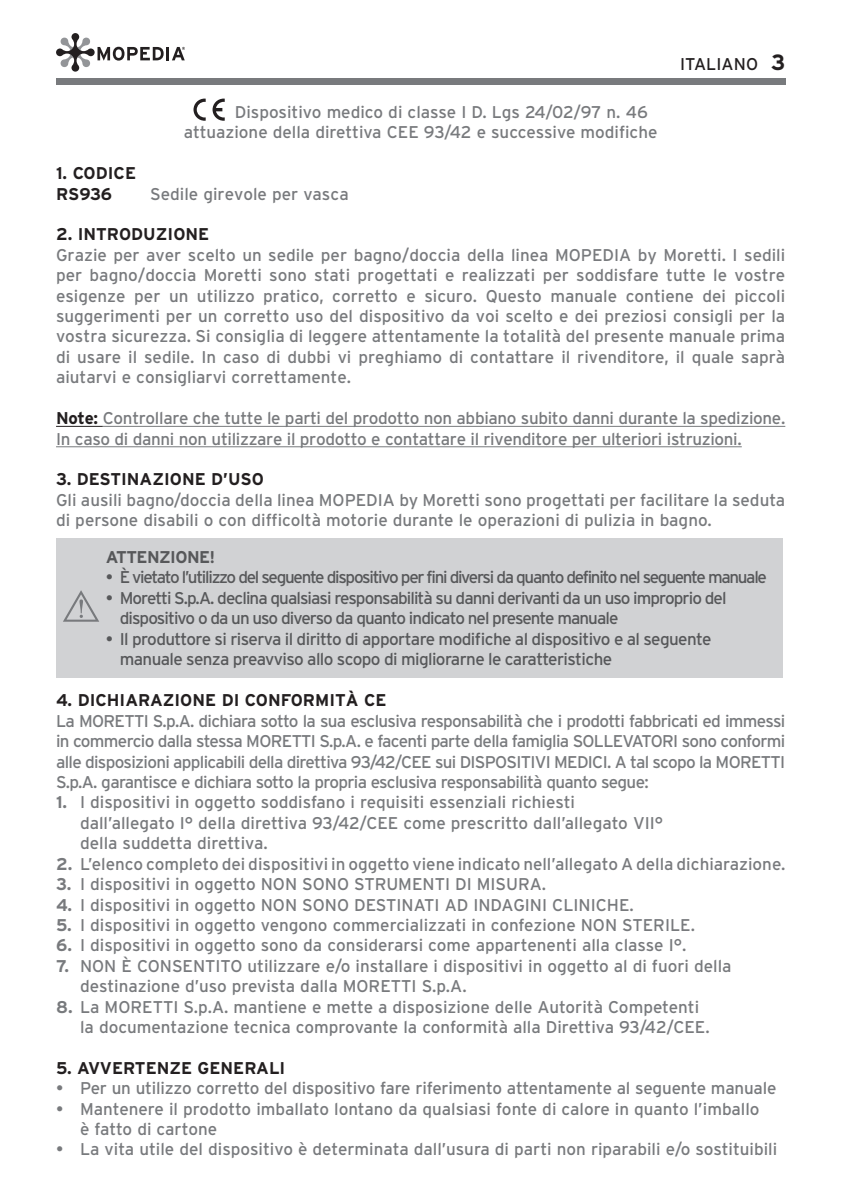
<style>
.page{position:relative;width:844px;height:1190px;background:#fff}
.page>*{position:absolute;margin:0;border:0;box-sizing:border-box;transform-origin:0 0}
.Normale{font:17px/20.4px "Interstate";color:#787a7d;text-align:justify}
.Normale-2{font:17px/20.4px "Interstate";letter-spacing:-.02em;color:#787a7d}
.t1{font:17px/20.4px "Interstate";letter-spacing:-.055em;color:#57585a}
.t2{font:17px/20.4px "Interstate";letter-spacing:-.035em;color:#57585a}
.Normale-3{font:700 17px "Interstate";color:#231f20}
.t3{font:17px "Interstate";letter-spacing:-.075em;color:#57585a}
.t4{font:700 17px "Interstate";letter-spacing:-.035em;color:#57585a}
.Normale-4{font:17px "Interstate";letter-spacing:.005em;color:#231f20}
.s1{font-weight:700;font-size:22px}
.s2{font-weight:700;color:#231f20}
.s3{font-weight:700}
</style>
<div class="page">
<div style="left:56px;top:78px;width:729px;height:6px;background:#787a7d"></div>
<svg style="left:56px;top:33px;width:129px;height:39px"></svg>
<hr style="left:56px;top:426px;width:47px;height:1px;background:#231f20">
<hr style="left:103px;top:426px;width:682px;height:1px;background:#787a7d">
<hr style="left:56px;top:446px;width:685px;height:1px;background:#787a7d">
<svg style="left:193px;top:99px;width:12px;height:22px"></svg>
<svg style="left:212px;top:99px;width:12px;height:22px"></svg>
<div style="left:56px;top:538px;width:726px;height:139px;background:#d1d2d4"></div>
<svg style="left:63px;top:590px;width:36px;height:31px"></svg>
<p class="Normale" style="left:235px;top:102px;width:414px">Dispositivo medico di classe I D. Lgs 24/02/97 n. 46</p>
<p class="Normale" style="left:184px;top:122px;width:475px">attuazione della direttiva CEE 93/42 e successive modifiche</p>
<p class="Normale-4" style="left:679px;top:55px;width:107px">ITALIANO <span class="s1">3</span></p>
<p class="Normale-3" style="left:56px;top:164px;width:81px">1. CODICE</p>
<p class="Normale-3" style="left:56px;top:184px;width:58px">RS936</p>
<p class="Normale" style="left:150px;top:183px;width:200px">Sedile girevole per vasca</p>
<p class="Normale-3" style="left:56px;top:225px;width:155px">2. INTRODUZIONE</p>
<p class="Normale" style="left:56px;top:244px;width:730px">Grazie per aver scelto un sedile per bagno/doccia della linea MOPEDIA by Moretti. I sedili per bagno/doccia Moretti sono stati progettati e realizzati per soddisfare tutte le vostre esigenze per un utilizzo pratico, corretto e sicuro. Questo manuale contiene dei piccoli suggerimenti per un corretto uso del dispositivo da voi scelto e dei preziosi consigli per la vostra sicurezza. Si consiglia di leggere attentamente la totalità del presente manuale prima di usare il sedile. In caso di dubbi vi preghiamo di contattare il rivenditore, il quale saprà aiutarvi e consigliarvi correttamente.</p>
<p class="Normale-2" style="left:56px;top:408px;width:730px"><span class="s2">Note:</span> Controllare che tutte le parti del prodotto non abbiano subito danni durante la spedizione.<br>In caso di danni non utilizzare il prodotto e contattare il rivenditore per ulteriori istruzioni.</p>
<p class="Normale-3" style="left:56px;top:470px;width:209px">3. DESTINAZIONE D’USO</p>
<p class="Normale" style="left:56px;top:489px;width:730px">Gli ausili bagno/doccia della linea MOPEDIA by Moretti sono progettati per facilitare la seduta di persone disabili o con difficoltà motorie durante le operazioni di pulizia in bagno.</p>
<p class="t4" style="left:106px;top:547px;width:111px">ATTENZIONE!</p>
<p class="t3" style="left:106px;top:568px;width:662px">• È vietato l’utilizzo del seguente dispositivo per fini diversi da quanto definito nel seguente manuale</p>
<p class="t1" style="left:120px;top:587px;width:608px;text-indent:-14px">• Moretti S.p.A. declina qualsiasi responsabilità su danni derivanti da un uso improprio del dispositivo o da un uso diverso da quanto indicato nel presente manuale</p>
<p class="t2" style="left:120px;top:628px;width:593px;text-indent:-14px">• Il produttore si riserva il diritto di apportare modifiche al dispositivo e al seguente manuale senza preavviso allo scopo di migliorarne le caratteristiche</p>
<p class="Normale-3" style="left:56px;top:690px;width:332px">4. DICHIARAZIONE DI CONFORMITÀ CE</p>
<p class="Normale" style="left:56px;top:710px;width:730px">La MORETTI S.p.A. dichiara sotto la sua esclusiva responsabilità che i prodotti fabbricati ed immessi in commercio dalla stessa MORETTI S.p.A. e facenti parte della famiglia SOLLEVATORI sono conformi alle disposizioni applicabili della direttiva 93/42/CEE sui DISPOSITIVI MEDICI. A tal scopo la MORETTI S.p.A. garantisce e dichiara sotto la propria esclusiva responsabilità quanto segue:</p>
<p class="Normale" style="left:56px;top:792px;width:520px"><span class="s3">1.</span> I dispositivi in oggetto soddisfano i requisiti essenziali richiesti</p>
<p class="Normale" style="left:80px;top:812px;width:584px">dall’allegato I° della direttiva 93/42/CEE come prescritto dall’allegato VII°</p>
<p class="Normale" style="left:80px;top:832px;width:189px">della suddetta direttiva.</p>
<p class="Normale" style="left:56px;top:853px;width:730px"><span class="s3">2.</span> L’elenco completo dei dispositivi in oggetto viene indicato nell’allegato A della dichiarazione.</p>
<p class="Normale" style="left:56px;top:873px;width:491px"><span class="s3">3.</span> I dispositivi in oggetto NON SONO STRUMENTI DI MISURA.</p>
<p class="Normale" style="left:56px;top:894px;width:579px"><span class="s3">4.</span> I dispositivi in oggetto NON SONO DESTINATI AD INDAGINI CLINICHE.</p>
<p class="Normale" style="left:56px;top:914px;width:640px"><span class="s3">5.</span> I dispositivi in oggetto vengono commercializzati in confezione NON STERILE.</p>
<p class="Normale" style="left:56px;top:934px;width:631px"><span class="s3">6.</span> I dispositivi in oggetto sono da considerarsi come appartenenti alla classe I°.</p>
<p class="Normale" style="left:56px;top:955px;width:676px"><span class="s3">7.</span> NON È CONSENTITO utilizzare e/o installare i dispositivi in oggetto al di fuori della</p>
<p class="Normale" style="left:80px;top:975px;width:388px">destinazione d’uso prevista dalla MORETTI S.p.A.</p>
<p class="Normale" style="left:80px;top:996px;width:630px;text-indent:-24px"><span class="s3">8.</span> La MORETTI S.p.A. mantiene e mette a disposizione delle Autorità Competenti la documentazione tecnica comprovante la conformità alla Direttiva 93/42/CEE.</p>
<p class="Normale-3" style="left:56px;top:1058px;width:231px">5. AVVERTENZE GENERALI</p>
<p class="Normale" style="left:56px;top:1077px;width:721px">• Per un utilizzo corretto del dispositivo fare riferimento attentamente al seguente manuale</p>
<p class="Normale" style="left:56px;top:1098px;width:704px">• Mantenere il prodotto imballato lontano da qualsiasi fonte di calore in quanto l’imballo</p>
<p class="Normale" style="left:80px;top:1118px;width:138px">è fatto di cartone</p>
<p class="Normale" style="left:56px;top:1138px;width:722px">• La vita utile del dispositivo è determinata dall’usura di parti non riparabili e/o sostituibili</p>
</div>
